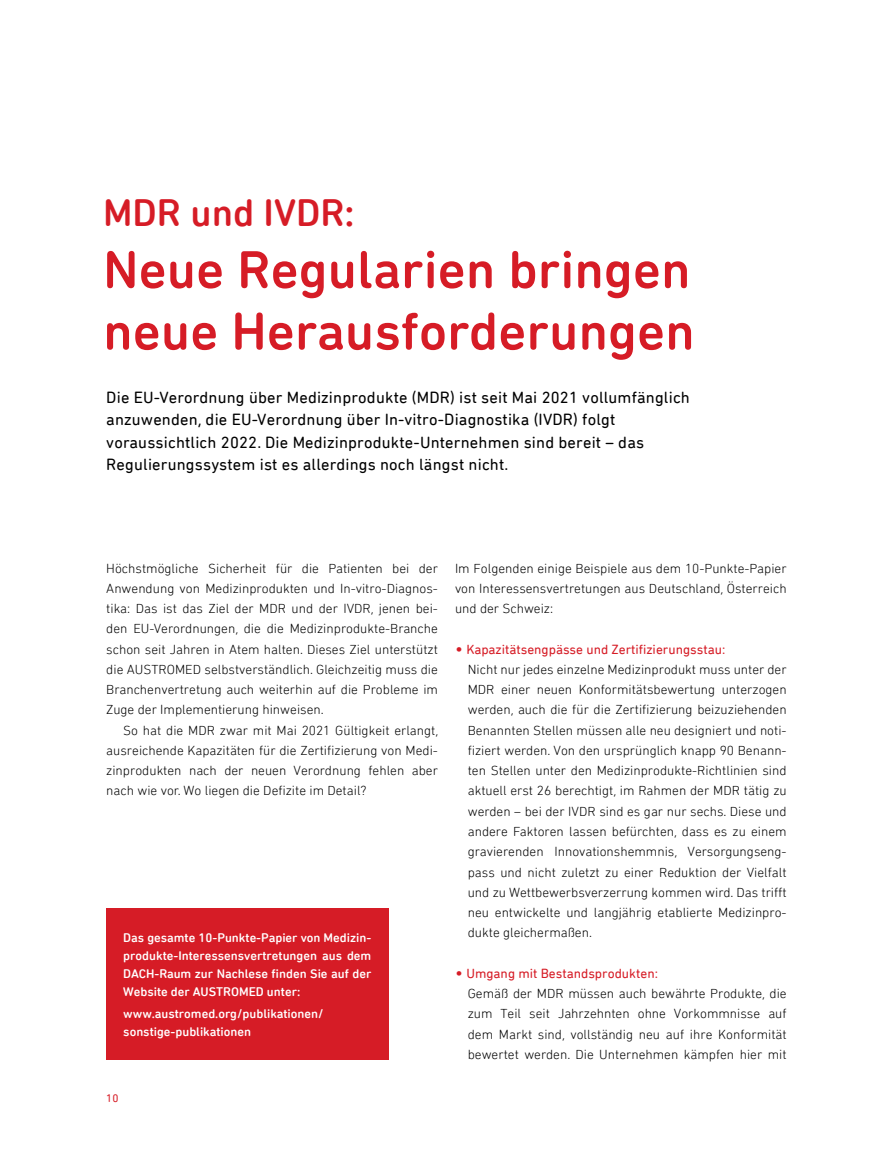
<style>
.page{position:relative;width:893px;height:1149px;background:#fff}
.page>*{position:absolute;margin:0;border:0;box-sizing:border-box;transform-origin:0 0}
.Headline_Doppelsei{font:500 54px/61.5px "DIN Next Rounded LT Pro";color:#d61c26}
.Headline_Doppelsei-2{font:500 39px "DIN Next Rounded LT Pro";color:#d61c26}
.Intro_11_15{font:16.5px/22.5px "DIN Next Rounded LT Pro";letter-spacing:.01em;color:#000}
.Copy{font:300 13.5px/20.2px "DIN Next Rounded LT Pro";color:#000;text-align:justify}
.Copy_Absatz{font:300 13.5px/20.2px "DIN Next Rounded LT Pro";color:#000;text-align:justify}
.Copy-2{font:13.5px "DIN Next Rounded LT Pro";color:#d61c26}
.Kasten{font:500 12.75px/18px "DIN Next Rounded LT Pro";color:#fff;text-align:justify}
.t1{font:11.25px "DIN Next Rounded LT Pro";color:#d61c26}
.s1{font-size:18px}
</style>
<div class="page">
<div style="left:106px;top:908px;width:282px;height:151px;background:#d61c26"></div>
<p class="Headline_Doppelsei-2" style="left:103px;top:190px;width:253px">MDR und IVDR:</p>
<p class="Headline_Doppelsei" style="left:103px;top:238px;width:593px">Neue Regularien bringen neue Herausforderungen</p>
<p class="Intro_11_15" style="left:106px;top:385px;width:585px">Die EU-Verordnung über Medizinprodukte (MDR) ist seit Mai 2021 vollumfänglich anzuwenden, die EU-Verordnung über In-vitro-Diagnostika (IVDR) folgt voraussichtlich 2022. Die Medizinprodukte-Unternehmen sind bereit – das Regulierungssystem ist es allerdings noch längst nicht.</p>
<p class="Copy" style="left:106px;top:557px;width:333px">Höchstmögliche Sicherheit für die Patienten bei der Anwendung von Medizinprodukten und In-vitro-Diagnos&shy;tika: Das ist das Ziel der MDR und der IVDR, jenen bei&shy;den EU-Verordnungen, die die Medizinprodukte-Branche schon seit Jahren in Atem halten. Dieses Ziel unterstützt die AUSTROMED selbstverständlich. Gleichzeitig muss die Branchenvertretung auch weiterhin auf die Probleme im Zuge der Implementierung hinweisen.</p>
<p class="Copy_Absatz" style="left:106px;top:719px;width:334px;text-indent:17px">So hat die MDR zwar mit Mai 2021 Gültigkeit erlangt, ausreichende Kapazitäten für die Zertifizierung von Medi&shy;zinprodukten nach der neuen Verordnung fehlen aber nach wie vor. Wo liegen die Defizite im Detail?</p>
<p class="Kasten" style="left:123px;top:927px;width:250px">Das gesamte 10-Punkte-Papier von Medizin&shy;produkte-Interessensvertretungen aus dem DACH-Raum zur Nachlese finden Sie auf der Website der AUSTROMED unter:</p>
<p class="Kasten" style="left:123px;top:1004px;width:202px">www.austromed.org/publikationen/ sonstige-publikationen</p>
<p class="t1" style="left:106px;top:1090px;width:14px">10</p>
<p class="Copy" style="left:455px;top:557px;width:333px">Im Folgenden einige Beispiele aus dem 10-Punkte-Papier von Interessensvertretungen aus Deutschland, Österreich und der Schweiz:</p>
<p class="Copy-2" style="left:455px;top:641px;width:272px"><span class="s1">•</span> Kapazitätsengpässe und Zertifizierungsstau:</p>
<p class="Copy" style="left:468px;top:658px;width:320px">Nicht nur jedes einzelne Medizinprodukt muss unter der MDR einer neuen Konformitätsbewertung unterzogen werden, auch die für die Zertifizierung beizuziehenden Benannten Stellen müssen alle neu designiert und noti&shy;fiziert werden. Von den ursprünglich knapp 90 Benann&shy;ten Stellen unter den Medizinprodukte-Richtlinien sind aktuell erst 26 berechtigt, im Rahmen der MDR tätig zu werden – bei der IVDR sind es gar nur sechs. Diese und andere Faktoren lassen befürchten, dass es zu einem gravierenden Innovationshemmnis, Versorgungseng&shy;pass und nicht zuletzt zu einer Reduktion der Vielfalt und zu Wettbewerbsverzerrung kommen wird. Das trifft neu entwickelte und langjährig etablierte Medizinpro&shy;dukte gleichermaßen.</p>
<p class="Copy-2" style="left:455px;top:965px;width:204px"><span class="s1">•</span> Umgang mit Bestandsprodukten:</p>
<p class="Copy" style="left:468px;top:982px;width:320px">Gemäß der MDR müssen auch bewährte Produkte, die zum Teil seit Jahrzehnten ohne Vorkommnisse auf dem Markt sind, vollständig neu auf ihre Konformität bewertet werden. Die Unternehmen kämpfen hier mit</p>
</div>
